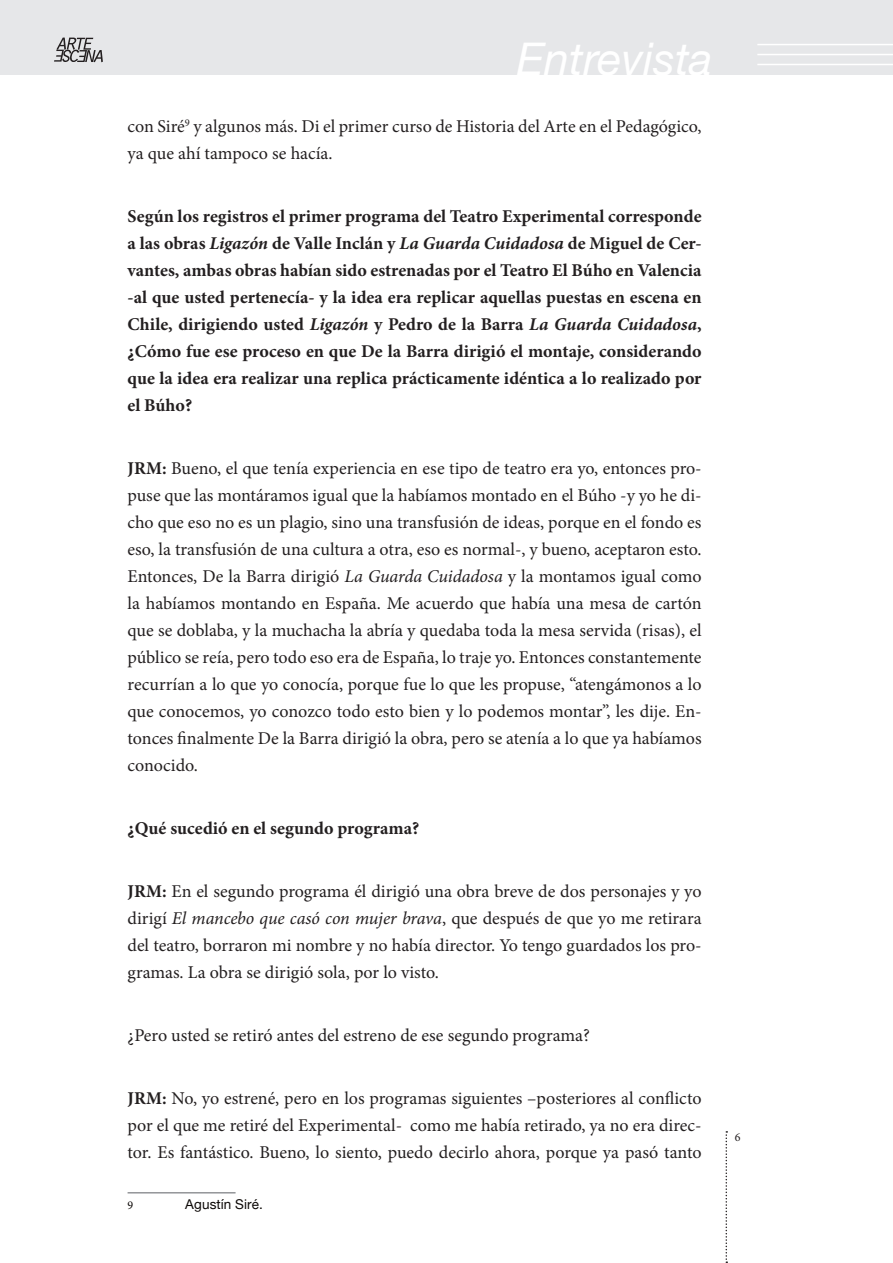
<style>
.page{position:relative;width:893px;height:1263px;background:#fff}
.page>*{position:absolute;margin:0;border:0;box-sizing:border-box;transform-origin:0 0}
.t1{font:italic 45px "Helvetica Neue";color:#fff}
.Pie_de_pagina_OK{font:18px/27px "Minion Pro";color:#231f20;text-align:justify}
.t2{font:700 18px/27px "Minion Pro";color:#231f20;text-align:justify}
.Pie_de_pagina_OK-2{font:13.5px "Helvetica Neue";letter-spacing:.01em;color:#0c0806}
.t3{font:12px "Minion Pro";color:#231f20}
.Pie_de_pagina_OK-3{font:12px "Minion Pro";color:#0c0806}
.s1{font-style:italic}
.s2{font-weight:700}
</style>
<div class="page">
<div style="left:0;top:0;width:893px;height:74px;background:#e6e7e9"></div>
<svg style="left:725px;top:1131px;width:2px;height:132px"></svg>
<svg style="left:54px;top:38px;width:49px;height:24px"></svg>
<hr style="left:757px;top:64px;width:136px;height:1px;background:#fff">
<hr style="left:757px;top:54px;width:136px;height:1px;background:#fff">
<hr style="left:757px;top:44px;width:136px;height:1px;background:#fff">
<hr style="left:128px;top:1192px;width:108px;height:1px;background:#939598">
<h1 class="t1" style="left:517px;top:31px;width:197px">Entrevista</h1>
<p class="Pie_de_pagina_OK" style="left:128px;top:113px;width:576px">con Siré<sup>9</sup> y algunos más. Di el primer curso de Historia del Arte en el Pedagógico, ya que ahí tampoco se hacía.</p>
<p class="t2" style="left:128px;top:203px;width:576px">Según los registros el primer programa del Teatro Experimental corresponde a las obras <span class="s1">Ligazón</span> de Valle Inclán y <span class="s1">La Guarda Cuidadosa</span> de Miguel de Cer&shy;vantes, ambas obras habían sido estrenadas por el Teatro El Búho en Valencia -al que usted pertenecía- y la idea era replicar aquellas puestas en escena en Chile, dirigiendo usted <span class="s1">Ligazón</span> y Pedro de la Barra <span class="s1">La Guarda Cuidadosa</span>, ¿Cómo fue ese proceso en que De la Barra dirigió el montaje, considerando que la idea era realizar una replica prácticamente idéntica a lo realizado por el Búho?</p>
<p class="Pie_de_pagina_OK" style="left:128px;top:455px;width:576px"><span class="s2">JRM:</span> Bueno, el que tenía experiencia en ese tipo de teatro era yo, entonces pro&shy;puse que las montáramos igual que la habíamos montado en el Búho -y yo he di&shy;cho que eso no es un plagio, sino una transfusión de ideas, porque en el fondo es eso, la transfusión de una cultura a otra, eso es normal-, y bueno, aceptaron esto.<br>Entonces, De la Barra dirigió <span class="s1">La Guarda Cuidadosa</span> y la montamos igual como la habíamos montando en España. Me acuerdo que había una mesa de cartón que se doblaba, y la muchacha la abría y quedaba toda la mesa servida (risas), el público se reía, pero todo eso era de España, lo traje yo. Entonces constantemente recurrían a lo que yo conocía, porque fue lo que les propuse, “atengámonos a lo que conocemos, yo conozco todo esto bien y lo podemos montar”, les dije. En&shy;tonces finalmente De la Barra dirigió la obra, pero se atenía a lo que ya habíamos conocido.</p>
<p class="t2" style="left:128px;top:815px;width:293px">¿Qué sucedió en el segundo programa?</p>
<p class="Pie_de_pagina_OK" style="left:128px;top:878px;width:576px"><span class="s2">JRM:</span> En el segundo programa él dirigió una obra breve de dos personajes y yo dirigí <span class="s1">El mancebo que casó con mujer brava</span>, que después de que yo me retirara del teatro, borraron mi nombre y no había director. Yo tengo guardados los pro&shy;gramas. La obra se dirigió sola, por lo visto.</p>
<p class="Pie_de_pagina_OK" style="left:128px;top:1022px;width:464px">¿Pero usted se retiró antes del estreno de ese segundo programa?</p>
<p class="Pie_de_pagina_OK" style="left:128px;top:1085px;width:576px"><span class="s2">JRM:</span> No, yo estrené, pero en los programas siguientes –posteriores al conflicto por el que me retiré del Experimental- como me había retirado, ya no era direc&shy;tor. Es fantástico. Bueno, lo siento, puedo decirlo ahora, porque ya pasó tanto</p>
<p class="Pie_de_pagina_OK-3" style="left:128px;top:1197px;width:7px">9</p>
<p class="Pie_de_pagina_OK-2" style="left:185px;top:1196px;width:79px">Agustín Siré.</p>
<p class="t3" style="left:735px;top:1129px;width:7px">6</p>
</div>
